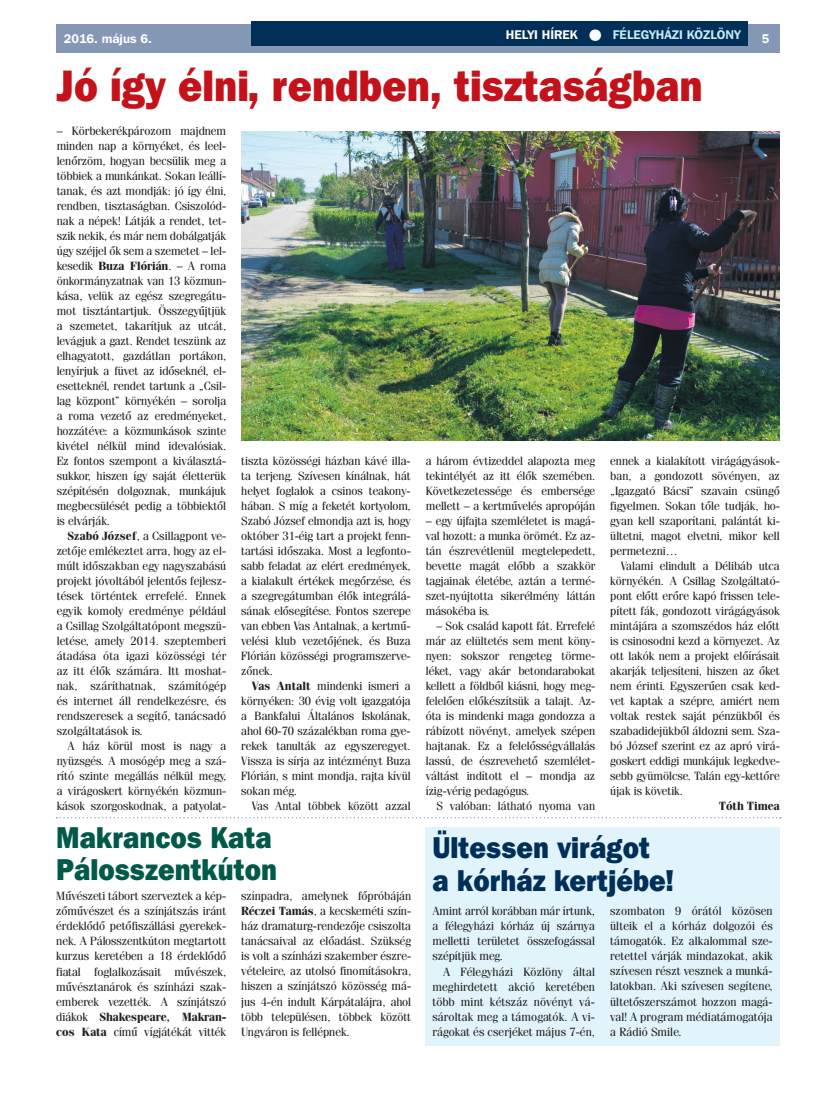
<style>
.page{position:relative;width:833px;height:1099px;background:#fff}
.page>*{position:absolute;margin:0;border:0;box-sizing:border-box;transform-origin:0 0}
.t1{font:43.75px "Franklin Gothic Hv PFL";color:#c4121a;scale:.9 1}
.t2{font:30px/32.5px "Franklin Gothic Hv PFL";color:#002f57;scale:.9 1}
.t3{font:30px/32.5px "Franklin Gothic Hv PFL";color:#005949;scale:.9 1}
.t4{font:700 12.5px "Franklin Gothic PFL";color:#c6eafa}
.t5{font:700 12.5px "Franklin Gothic PFL";color:#fff}
.t6{font:11.88px/15px "Fenice PFL";color:#231f20;text-align:justify}
.t7{font:700 11.88px "Fenice PFL";color:#231f20}
.s1{color:#fff}
.s2{font-weight:700}
</style>
<div class="page">
<div style="left:57px;top:25px;width:723px;height:28px;background:#8498b6"></div>
<div style="left:252px;top:21px;width:496px;height:25px;background:#002f57"></div>
<div style="left:425px;top:826px;width:355px;height:219px;background:#e1f4fc"></div>
<img style="left:241px;top:131px;width:539px;height:310px">
<svg style="left:56px;top:817px;width:725px;height:1px"></svg>
<p class="t4" style="left:506px;top:26px;width:236px"><span class="s1">HELYI HÍREK</span> <span class="s1">●</span> FÉLEGYHÁZI KÖZLÖNY</p>
<p class="t5" style="left:64px;top:31px;width:89px">2016. május 6.</p>
<p class="t5" style="left:762px;top:31px;width:9px">5</p>
<h1 class="t1" style="left:57px;top:58px;width:719px">Jó így élni, rendben, tisztaságban</h1>
<p class="t6" style="left:57px;top:123px;width:171px">– Körbekerékpározom majdnem minden nap a környéket, és leel&shy;lenőrzöm, hogyan becsülik meg a többiek a munkánkat. Sokan leállí&shy;tanak, és azt mondják: jó így élni, rendben, tisztaságban. Csiszolód&shy;nak a népek! Látják a rendet, tet&shy;szik nekik, és már nem dobálgatják úgy széjjel ők sem a szemetet – lel&shy;kesedik <span class="s2">Buza Flórián</span>. – A roma önkormányzatnak van 13 közmun&shy;kása, velük az egész szegregátu&shy;mot tisztántartjuk. Összegyűjtjük a szemetet, takarítjuk az utcát, levágjuk a gazt. Rendet teszünk az elhagyatott, gazdátlan portákon, lenyírjuk a füvet az időseknél, el&shy;esetteknél, rendet tartunk a „Csil&shy;lag központ” környékén – sorolja a roma vezető az eredményeket, hozzátéve: a közmunkások szinte kivétel nélkül mind idevalósiak.<br>Ez fontos szempont a kiválasztá&shy;sukkor, hiszen így saját életterük szépítésén dolgoznak, munkájuk megbecsülését pedig a többiektől is elvárják.</p>
<p class="t6" style="left:57px;top:528px;width:171px;text-indent:11px"><span class="s2">Szabó József</span>, a Csillagpont ve&shy;zetője emlékeztet arra, hogy az el&shy;múlt időszakban egy nagyszabású projekt jóvoltából jelentős fejlesz&shy;tések történtek errefelé. Ennek egyik komoly eredménye például a Csillag Szolgáltatópont megszü&shy;letése, amely 2014. szeptemberi átadása óta igazi közösségi tér az itt élők számára. Itt moshat&shy;nak, száríthatnak, számítógép és internet áll rendelkezésre, és rendszeresek a segítő, tanácsadó szolgáltatások is.</p>
<p class="t6" style="left:57px;top:738px;width:171px;text-indent:11px">A ház körül most is nagy a nyüzsgés. A mosógép meg a szá&shy;rító szinte megállás nélkül megy, a virágoskert környékén közmun&shy;kások szorgoskodnak, a patyolat-</p>
<p class="t6" style="left:610px;top:453px;width:171px">ennek a kialakított virágágyások&shy;ban, a gondozott sövényen, az „Igazgató Bácsi” szavain csüngő figyelmen. Sokan tőle tudják, ho&shy;gyan kell szaporítani, palántát ki&shy;ültetni, magot elvetni, mikor kell permetezni…</p>
<p class="t6" style="left:610px;top:558px;width:171px;text-indent:11px">Valami elindult a Délibáb utca környékén. A Csillag Szolgáltató&shy;pont előtt erőre kapó frissen tele&shy;pített fák, gondozott virágágyások mintájára a szomszédos ház előtt is csinosodni kezd a környezet. Az ott lakók nem a projekt előírásait akarják teljesíteni, hiszen az őket nem érinti. Egyszerűen csak ked&shy;vet kaptak a szépre, amiért nem voltak restek saját pénzükből és szabadidejükből áldozni sem. Sza&shy;bó József szerint ez az apró virá&shy;goskert eddigi munkájuk legkedve&shy;sebb gyümölcse. Talán egy-kettőre újak is követik.</p>
<p class="t7" style="left:719px;top:798px;width:62px">Tóth Timea</p>
<p class="t6" style="left:426px;top:453px;width:171px">a három évtizeddel alapozta meg tekintélyét az itt élők szemében.<br>Következetessége és embersége mellett – a kertművelés apropóján</p>
<p class="t6" style="left:426px;top:513px;width:171px">– egy újfajta szemléletet is magá&shy;val hozott: a munka örömét. Ez az&shy;tán észrevétlenül megtelepedett, bevette magát előbb a szakkör tagjainak életébe, aztán a termé&shy;szet-nyújtotta sikerélmény láttán másokéba is.</p>
<p class="t6" style="left:426px;top:618px;width:171px;text-indent:11px">– Sok család kapott fát. Errefelé már az elültetés sem ment kön - nyen: sokszor rengeteg törme&shy;léket, vagy akár betondarabokat kellett a földből kiásni, hogy meg&shy;felelően előkészítsük a talajt. Az&shy;óta is mindenki maga gondozza a rábízott növényt, amelyek szépen hajtanak. Ez a felelősségvállalás lassú, de észrevehető szemlélet&shy;váltást indított el – mondja az ízig-vérig pedagógus.</p>
<p class="t6" style="left:436px;top:798px;width:160px">S valóban: látható nyoma van</p>
<p class="t6" style="left:241px;top:453px;width:171px">tiszta közösségi házban kávé illa&shy;ta terjeng. Szívesen kínálnak, hát helyet foglalok a csinos teakony&shy;hában. S míg a feketét kortyolom, Szabó József elmondja azt is, hogy október 31-éig tart a projekt fenn&shy;tartási időszaka. Most a legfonto&shy;sabb feladat az elért eredmények, a kialakult értékek megőrzése, és a szegregátumban élők integrálá&shy;sának elősegítése. Fontos szerepe van ebben Vas Antalnak, a kertmű&shy;velési klub vezetőjének, és Buza Flórián közösségi programszerve&shy;zőnek.</p>
<p class="t6" style="left:241px;top:678px;width:171px;text-indent:11px"><span class="s2">Vas Antalt</span> mindenki ismeri a környéken: 30 évig volt igazgatója a Bankfalui Általános Iskolának, ahol 60-70 százalékban roma gye&shy;rekek tanulták az egyszeregyet.<br>Vissza is sírja az intézményt Buza Flórián, s mint mondja, rajta kívül sokan még.</p>
<p class="t6" style="left:252px;top:798px;width:160px">Vas Antal többek között azzal</p>
<h2 class="t3" style="left:56px;top:820px;width:247px">Makrancos Kata<br>Pálosszentkúton</h2>
<p class="t6" style="left:56px;top:888px;width:171px">Művészeti tábort szerveztek a kép&shy;zőművészet és a színjátszás iránt érdeklődő petőfiszállási gyerekek&shy;nek. A Pálosszentkúton megtartott kurzus keretében a 18 érdeklődő fiatal foglalkozásait művészek, művésztanárok és színházi szak&shy;emberek vezették. A színjátszó diákok <span class="s2">Shakespeare, Makran&shy;cos Kata</span> című vígjátékát vitték</p>
<p class="t6" style="left:241px;top:888px;width:171px">színpadra, amelynek főpróbáján <span class="s2">Réczei Tamás</span>, a kecskeméti szín&shy;ház dramaturg-rendezője csiszolta tanácsaival az előadást. Szükség is volt a színházi szakember észre&shy;vételeire, az utolsó finomításokra, hiszen a színjátszó közösség má&shy;jus 4-én indult Kárpátalájra, ahol több településen, többek között Ungváron is fellépnek.</p>
<h2 class="t2" style="left:432px;top:830px;width:270px">Ültessen virágot<br>a kórház kertjébe!</h2>
<p class="t6" style="left:432px;top:903px;width:164px">Amint arról korábban már írtunk, a félegyházi kórház új szárnya melletti területet összefogással szépítjük meg.</p>
<p class="t6" style="left:432px;top:963px;width:164px;text-indent:11px">A Félegyházi Közlöny által meghirdetett akció keretében több mint kétszáz növényt vá&shy;sároltak meg a támogatók. A vi&shy;rágokat és cserjéket május 7-én,</p>
<p class="t6" style="left:610px;top:903px;width:164px">szombaton 9 órától közösen ülteik el a kórház dolgozói és támogatók. Ez alkalommal sze&shy;retettel várják mindazokat, akik szívesen részt vesznek a munká&shy;latokban. Aki szívesen segítene, ültetőszerszámot hozzon magá&shy;val! A program médiatámogatója a Rádió Smile.</p>
</div>
